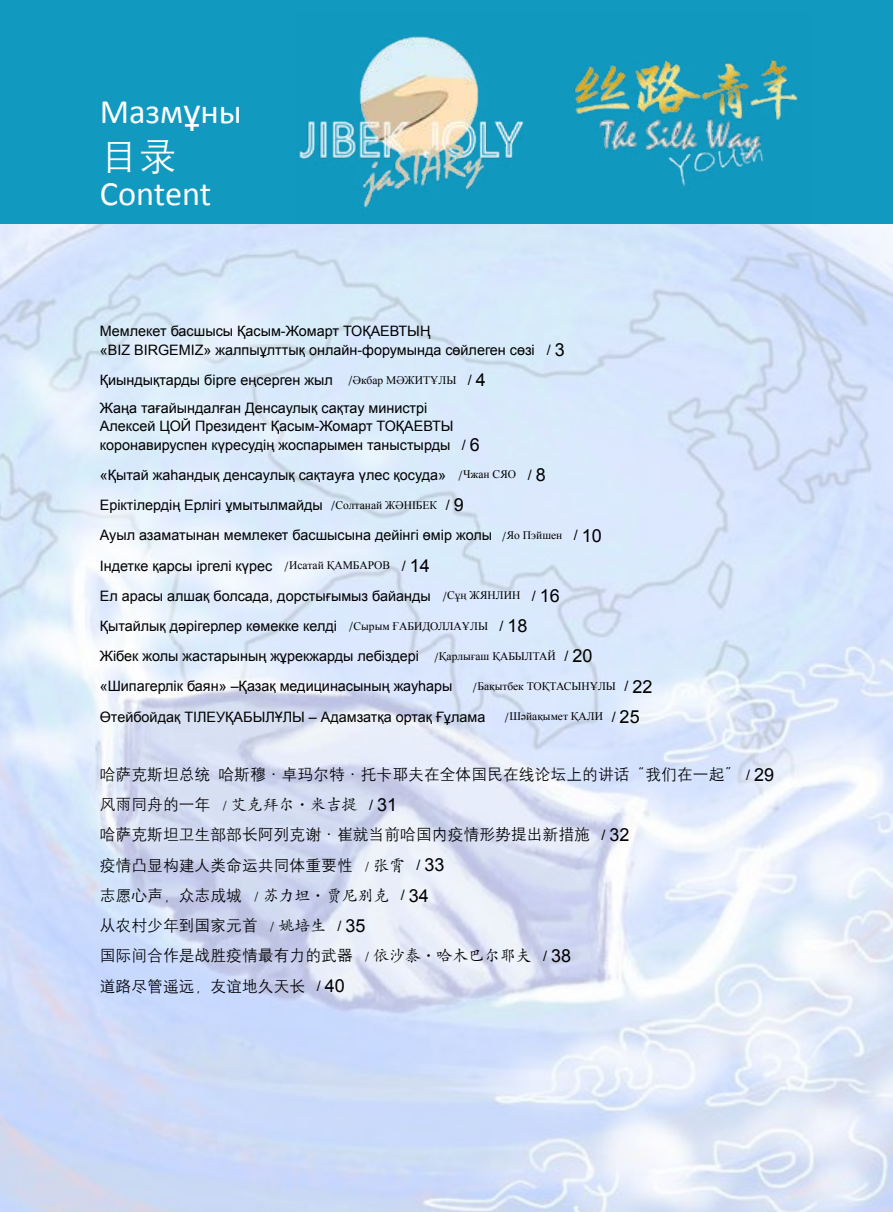
<style>
.page{position:relative;width:893px;height:1212px;background:#fff}
.page>*{position:absolute;margin:0;border:0;box-sizing:border-box;transform-origin:0 0}
.t1{font:38.7px "H Yg 2 gj";color:#fff}
.t2{font:34.35px "Calibri";color:#fff}
.t3{font:15.75px/30.3px "H Yg 2 gj";color:#000}
.t4{font:15.75px "FZKTK GBK1 0";color:#000}
.t5{font:14.4px/30.3px "Arial";color:#000}
.t6{font:11.55px "Times New Roman";color:#000}
.s1{font-family:"Arial"}
.s2{font-size:18px}
.s3{font-family:"Adobe Song Std";font-weight:300}
.s4{font-family:"Times New Roman";font-size:11.55px}
.s5{font-family:"Adobe Song Std";font-weight:300;font-size:14.4px}
.s6{font-family:"Arial";font-size:14.4px}
.s7{font-family:"Arial";font-size:18px}
.s8{font-family:"H Yg 2 gj"}
.s9{font-family:"FZKTK GBK1 0"}
</style>
<div class="page">
<div style="left:0;top:0;width:893px;height:224px;background:#1199c0"></div>
<img style="left:296px;top:36px;width:514px;height:213px">
<h2 class="t2" style="left:100px;top:90px;width:144px">Мазм<span class="s1">ұ</span>ны</h2>
<h1 class="t1" style="left:100px;top:137px;width:79px">目录</h1>
<h2 class="t2" style="left:100px;top:172px;width:113px">Content</h2>
<p class="t5" style="left:100px;top:321px;width:467px;line-height:19px">Мемлекет басшысы Қасым-Жомарт ТОҚАЕВТЫҢ<br>«BIZ BIRGEMIZ» жалпыұлттық онлайн-форумында сөйлеген сөзі / <span class="s2">3</span></p>
<p class="t5" style="left:100px;top:366px;width:388px;line-height:28.3px">Қиындықтарды бірге еңсерген жыл <span class="s3">/</span><span class="s4">Әкбар МӘЖИТҰЛЫ</span> / <span class="s2">4<br></span>Жаңа тағайындалған Денсаулық сақтау министрі</p>
<p class="t5" style="left:100px;top:416px;width:382px;line-height:19px">Алексей ЦОЙ Президент Қасым-Жомарт ТОҚАЕВТЫ коронавируспен күресудің жоспарымен таныстырды / <span class="s2">6</span></p>
<p class="t5" style="left:100px;top:460px;width:504px">«Қытай жаһандық денсаулық сақтауға үлес қосуда» <span class="s3">/</span><span class="s4">Чжан СЯО</span> / <span class="s2">8<br></span>Еріктілердің Ерлігі ұмытылмайды <span class="s3">/</span><span class="s4">Солтанай ЖӘНІБЕК</span> / <span class="s2">9<br></span>Ауыл азаматынан мемлекет басшысына дейінгі өмір жолы <span class="s3">/</span><span class="s4">Яо Пэйшен</span> / <span class="s2">10<br></span>Індетке қарсы іргелі күрес <span class="s3">/</span><span class="s4">Исатай ҚАМБАРОВ</span> / <span class="s2">14<br></span>Ел арасы алшақ болсада, дорстығымыз байанды <span class="s3">/</span><span class="s4">Сұң ЖЯНЛИН</span> / <span class="s2">16<br></span>Қытайлық дәрігерлер көмекке келді <span class="s3">/</span><span class="s4">Сырым ҒАБИДОЛЛАҰЛЫ</span> / <span class="s2">18<br></span>Жібек жолы жастарының жұрекжарды лебіздері <span class="s3">/</span><span class="s4">Қарлығаш ҚАБЫЛТАЙ</span> / <span class="s2">20 </span>«Шипагерлік баян» –Қазақ медицинасының жауһары</p>
<p class="t6" style="left:473px;top:678px;width:181px"><span class="s5">/</span>Бақытбек ТОҚТАСЫНҰЛЫ <span class="s6">/</span> <span class="s7">22</span></p>
<p class="t5" style="left:100px;top:702px;width:387px">Өтейбойдақ ТІЛЕУҚАБЫЛҰЛЫ – Адамзатқа ортақ Ғұлама</p>
<p class="t6" style="left:505px;top:709px;width:137px"><span class="s5">/</span>Шәйақымет ҚАЛИ <span class="s6">/</span> <span class="s7">25</span></p>
<p class="t3" style="left:100px;top:759px;width:676px">哈萨克斯坦总统 哈斯穆·卓玛尔特·托卡耶夫在全体国民在线论坛上的讲话“我们在一起” <span class="s6">/</span> <span class="s7">29</span></p>
<p class="t4" style="left:100px;top:797px;width:299px"><span class="s8">风雨同舟的一年</span> <span class="s5">/</span> 艾克拜尔·米吉提 <span class="s6">/</span> <span class="s7">31</span></p>
<p class="t3" style="left:100px;top:819px;width:531px">哈萨克斯坦卫生部部长阿列克谢·崔就当前哈国内疫情形势提出新措施 <span class="s6">/</span> <span class="s7">32</span>疫情凸显构建人类命运共同体重要性 <span class="s5">/</span> <span class="s9">张霄</span> <span class="s6">/</span> <span class="s7">33<br></span>志愿心声，众志成城 <span class="s5">/</span> <span class="s9">苏力坦·贾尼别克</span> <span class="s6">/</span> <span class="s7">34<br></span>从农村少年到国家元首 <span class="s5">/</span> <span class="s9">姚培生</span> <span class="s6">/</span> <span class="s7">35<br></span>国际间合作是战胜疫情最有力的武器 <span class="s5">/</span> <span class="s9">依沙泰·哈木巴尔耶夫</span> <span class="s6">/</span> <span class="s7">38<br></span>道路尽管遥远，友谊地久天长 <span class="s6">/</span> <span class="s7">40</span></p>
</div>
